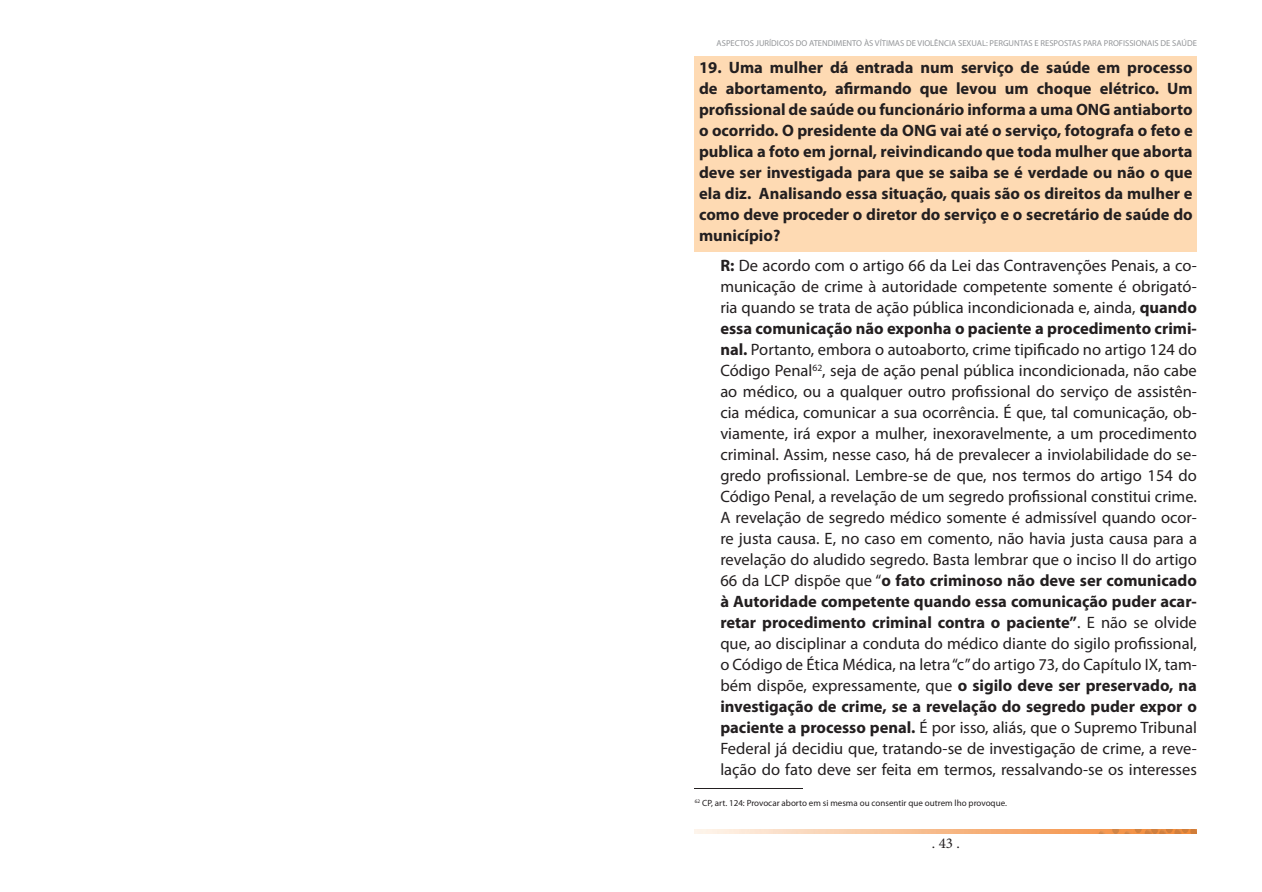
<style>
.page{position:relative;width:1262px;height:892px;background:#fff}
.page>*{position:absolute;margin:0;border:0;box-sizing:border-box;transform-origin:0 0}
.t1{font:16.5px/21px "Myriad Pro";color:#231f20;text-align:justify}
.t2{font:700 16.5px/21px "Myriad Pro";color:#231f20;text-align:justify}
.t3{font:15px "Minion Pro";color:#231f20}
.t4{font:9px "Myriad Pro";color:#231f20}
.t5{font:8.55px "Myriad Pro";color:#939598}
.s1{font-weight:700}
</style>
<div class="page">
<img style="left:694px;top:829px;width:502px;height:4px">
<div style="left:694px;top:57px;width:502px;height:195px;background:#fedab3"></div>
<hr style="left:694px;top:787px;width:108px;height:1px;background:#231f20">
<p class="t5" style="left:716px;top:40px;width:482px">ASPECTOS JURÍDICOS DO ATENDIMENTO ÀS VÍTIMAS DE VIOLÊNCIA SEXUAL: PERGUNTAS E RESPOSTAS PARA PROFISSIONAIS DE SAÚDE</p>
<p class="t2" style="left:699px;top:58px;width:495px">19. Uma mulher dá entrada num serviço de saúde em processo de abortamento, afirmando que levou um choque elétrico. Um profissional de saúde ou funcionário informa a uma ONG antiaborto o ocorrido. O presidente da ONG vai até o serviço, fotografa o feto e publica a foto em jornal, reivindicando que toda mulher que aborta deve ser investigada para que se saiba se é verdade ou não o que ela diz. Analisando essa situação, quais são os direitos da mulher e como deve proceder o diretor do serviço e o secretário de saúde do município?</p>
<p class="t1" style="left:720px;top:256px;width:478px"><span class="s1">R:</span> De acordo com o artigo 66 da Lei das Contravenções Penais, a co&shy;municação de crime à autoridade competente somente é obrigató&shy;ria quando se trata de ação pública incondicionada e, ainda, <span class="s1">quando essa comunicação não exponha o paciente a procedimento crimi&shy;nal.</span> Portanto, embora o autoaborto, crime tipificado no artigo 124 do Código Penal<sup>62</sup>, seja de ação penal pública incondicionada, não cabe ao médico, ou a qualquer outro profissional do serviço de assistên&shy;cia médica, comunicar a sua ocorrência. É que, tal comunicação, ob&shy;viamente, irá expor a mulher, inexoravelmente, a um procedimento criminal. Assim, nesse caso, há de prevalecer a inviolabilidade do se&shy;gredo profissional. Lembre-se de que, nos termos do artigo 154 do Código Penal, a revelação de um segredo profissional constitui crime.<br>A revelação de segredo médico somente é admissível quando ocor&shy;re justa causa. E, no caso em comento, não havia justa causa para a revelação do aludido segredo. Basta lembrar que o inciso II do artigo 66 da LCP dispõe que “<span class="s1">o fato criminoso não deve ser comunicado à Autoridade competente quando essa comunicação puder acar&shy;retar procedimento criminal contra o paciente”</span>. E não se olvide que, ao disciplinar a conduta do médico diante do sigilo profissional, o Código de Ética Médica, na letra “c” do artigo 73, do Capítulo IX, tam&shy;bém dispõe, expressamente, que <span class="s1">o sigilo deve ser preservado, na investigação de crime, se a revelação do segredo puder expor o paciente a processo penal.</span> É por isso, aliás, que o Supremo Tribunal Federal já decidiu que, tratando-se de investigação de crime, a reve&shy;lação do fato deve ser feita em termos, ressalvando-se os interesses</p>
<p class="t4" style="left:694px;top:798px;width:313px"><sup>62</sup> CP, art. 124: Provocar aborto em si mesma ou consentir que outrem lho provoque.</p>
<p class="t3" style="left:931px;top:837px;width:30px">. 43 .</p>
</div>
